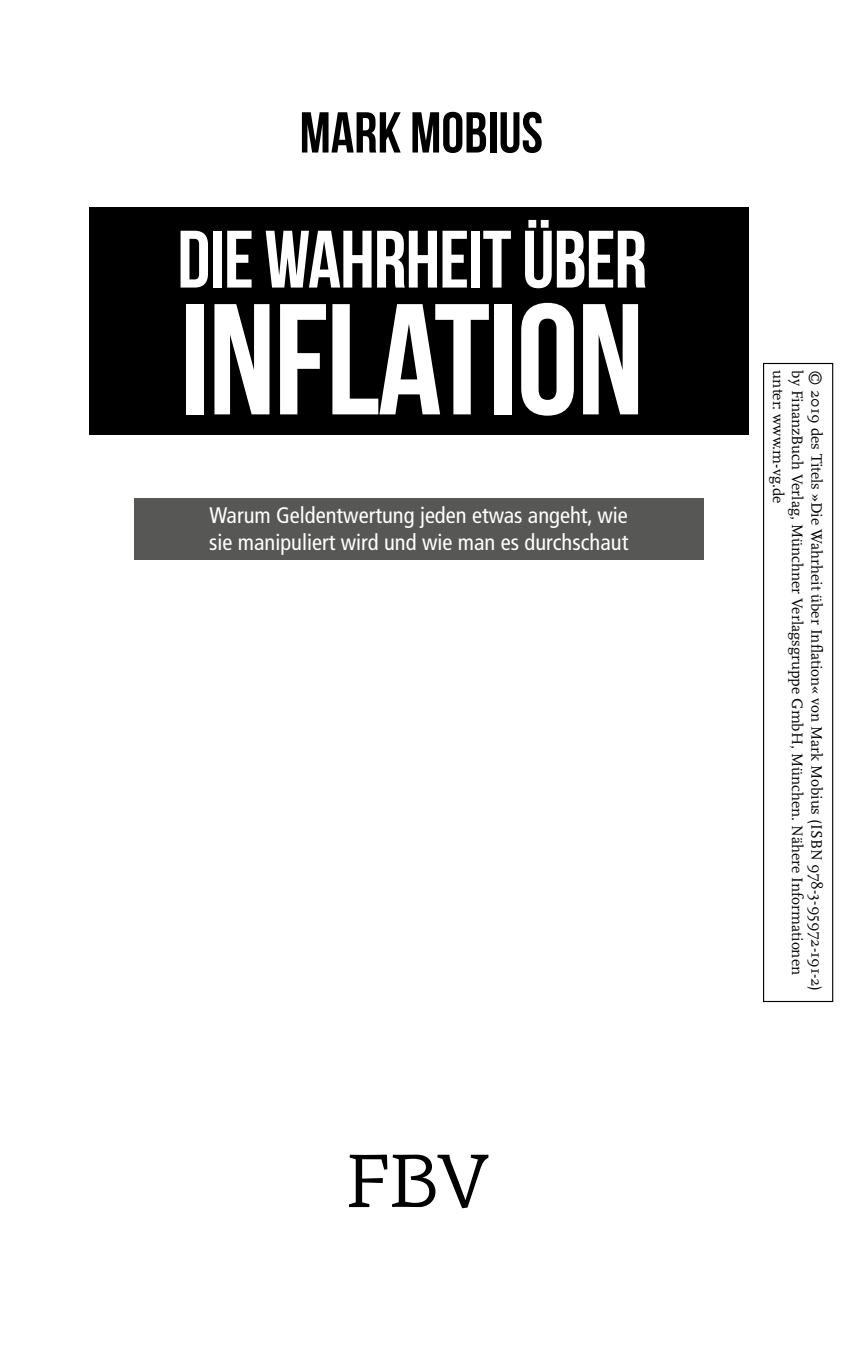
<style>
.page{position:relative;width:862px;height:1365px;background:#fff}
.page>*{position:absolute;margin:0;border:0;box-sizing:border-box;transform-origin:0 0}
.t1{font:700 157.5px "Bebas Neue";letter-spacing:-.01em;color:#fff}
.t2{font:700 81.23px "Bebas Neue";letter-spacing:-.01em;color:#fff}
.t3{font:57.6px "Bebas Neue";color:#000}
.t4{font:condensed 22.5px/26.6px "Frutiger LT Std";color:#fff}
.t5{font:15.75px/19.1px "Scala";color:#000}
</style>
<div class="page">
<div style="left:134px;top:499px;width:569px;height:61px;background:#575756"></div>
<svg style="left:349px;top:1155px;width:139px;height:53px"></svg>
<div style="left:89px;top:207px;width:659px;height:228px;background:#000"></div>
<div style="left:762px;top:363px;width:70px;height:639px;border:1px solid #000"></div>
<h3 class="t3" style="left:299px;top:101px;width:245px">MARK MOBIUS</h3>
<h2 class="t2" style="left:177px;top:215px;width:471px">DIE WAHRHEIT ÜBER</h2>
<h1 class="t1" style="left:180px;top:274px;width:465px">INFLATION</h1>
<h3 class="t4" style="left:209px;top:502px;width:420px">Warum Geldentwertung jeden etwas angeht, wie sie manipuliert wird und wie man es durchschaut</h3>
<p class="t5" style="left:825px;top:370px;width:622px;rotate:90deg">© 2019 des Titels »Die Wahrheit über Inflation« von Mark Mobius (ISBN 978-3-95972-191-2) by FinanzBuch Verlag, Münchner Verlagsgruppe GmbH, München. Nähere Informationen unter: www.m-vg.de</p>
</div>
